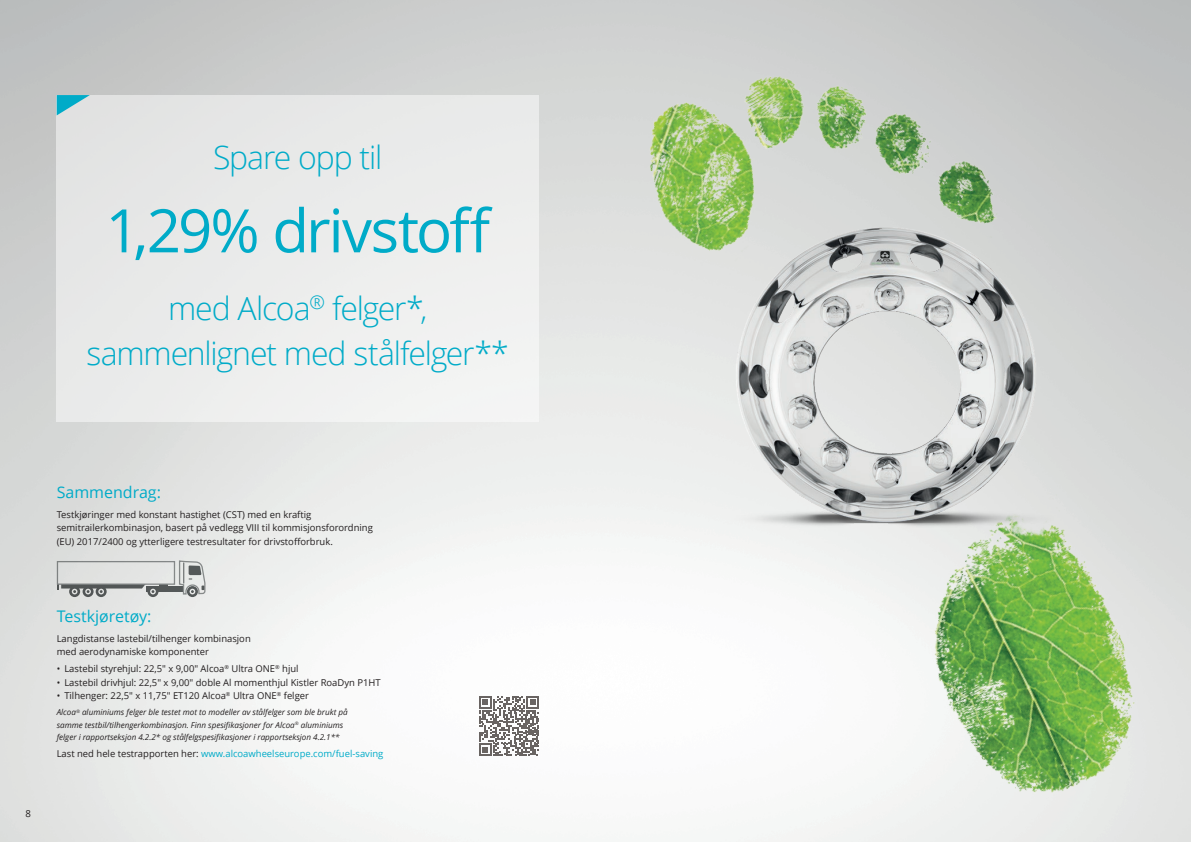
<style>
.page{position:relative;width:1191px;height:842px;background:#fff}
.page>*{position:absolute;margin:0;border:0;box-sizing:border-box;transform-origin:0 0}
.t1{font:60px "Open Sans";letter-spacing:-.04em;color:#00abc8}
.t2{font:300 32px/45px "Open Sans";letter-spacing:-.04em;color:#00abc8;text-align:center}
.t3{font:16px "Open Sans";color:#00abc8}
.t4{font:9.6px "Open Sans";color:#231f20}
.t5{font:9.4px/13.5px "Open Sans";color:#231f20}
.t6{font:9.4px "Open Sans";color:#00abc8}
.t7{font:italic 8.1px/12.2px "Open Sans";color:#231f20}
.s1{color:#231f20}
</style>
<div class="page">
<img style="left:0;top:0;width:1191px;height:842px">
<img style="left:866px;top:447px;width:325px;height:385px">
<img style="left:585px;top:0;width:472px;height:302px">
<img style="left:639px;top:208px;width:494px;height:329px">
<div style="left:57px;top:95px;width:482px;height:327px;background:#ebeceb"></div>
<svg style="left:57px;top:95px;width:33px;height:20px"></svg>
<div style="left:146px;top:585px;width:39px;height:6px;background:#545959"></div>
<svg style="left:57px;top:585px;width:111px;height:12px"></svg>
<div style="left:57px;top:562px;width:117px;height:22px;background:#e2e3e2"></div>
<div style="left:57px;top:561px;width:118px;height:24px;border:1px solid #939697"></div>
<svg style="left:178px;top:560px;width:28px;height:37px"></svg>
<svg style="left:479px;top:696px;width:60px;height:60px"></svg>
<h2 class="t2" style="left:213px;top:134px;width:171px">Spare opp til</h2>
<h1 class="t1" style="left:105px;top:189px;width:389px">1,29% drivstoff</h1>
<h2 class="t2" style="left:87px;top:285px;width:424px">med Alcoa<sup>®</sup> felger*, sammenlignet med stålfelger**</h2>
<h3 class="t3" style="left:57px;top:482px;width:106px">Sammendrag:</h3>
<p class="t5" style="left:57px;top:507px;width:318px">Testkjøringer med konstant hastighet (CST) med en kraftig semitrailerkombinasjon, basert på vedlegg VIII til kommisjonsforordning (EU) 2017/2400 og ytterligere testresultater for drivstofforbruk.</p>
<p class="t4" style="left:26px;top:807px;width:7px">8</p>
<h3 class="t3" style="left:57px;top:606px;width:96px">Testkjøretøy:</h3>
<p class="t5" style="left:57px;top:631px;width:196px">Langdistanse lastebil/tilhenger kombinasjon med aerodynamiske komponenter</p>
<p class="t5" style="left:57px;top:662px;width:243px">• Lastebil styrehjul: 22,5" x 9,00" Alcoa<sup>®</sup> Ultra ONE<sup>®</sup> hjul</p>
<p class="t5" style="left:57px;top:675px;width:325px">• Lastebil drivhjul: 22,5" x 9,00" doble Al momenthjul Kistler RoaDyn P1HT</p>
<p class="t5" style="left:57px;top:689px;width:254px">• Tilhenger: 22,5" x 11,75" ET120 Alcoa<sup>®</sup> Ultra ONE<sup>®</sup> felger</p>
<p class="t7" style="left:57px;top:706px;width:292px">Alcoa<sup>®</sup> aluminiums felger ble testet mot to modeller av stålfelger som ble brukt på samme testbil/tilhengerkombinasjon. Finn spesifikasjoner for Alcoa<sup>®</sup> aluminiums felger i rapportseksjon 4.2.2* og stålfelgspesifikasjoner i rapportseksjon 4.2.1**</p>
<p class="t6" style="left:57px;top:747px;width:328px"><span class="s1">Last ned hele testrapporten her:</span> www.alcoawheelseurope.com/fuel-saving</p>
</div>
